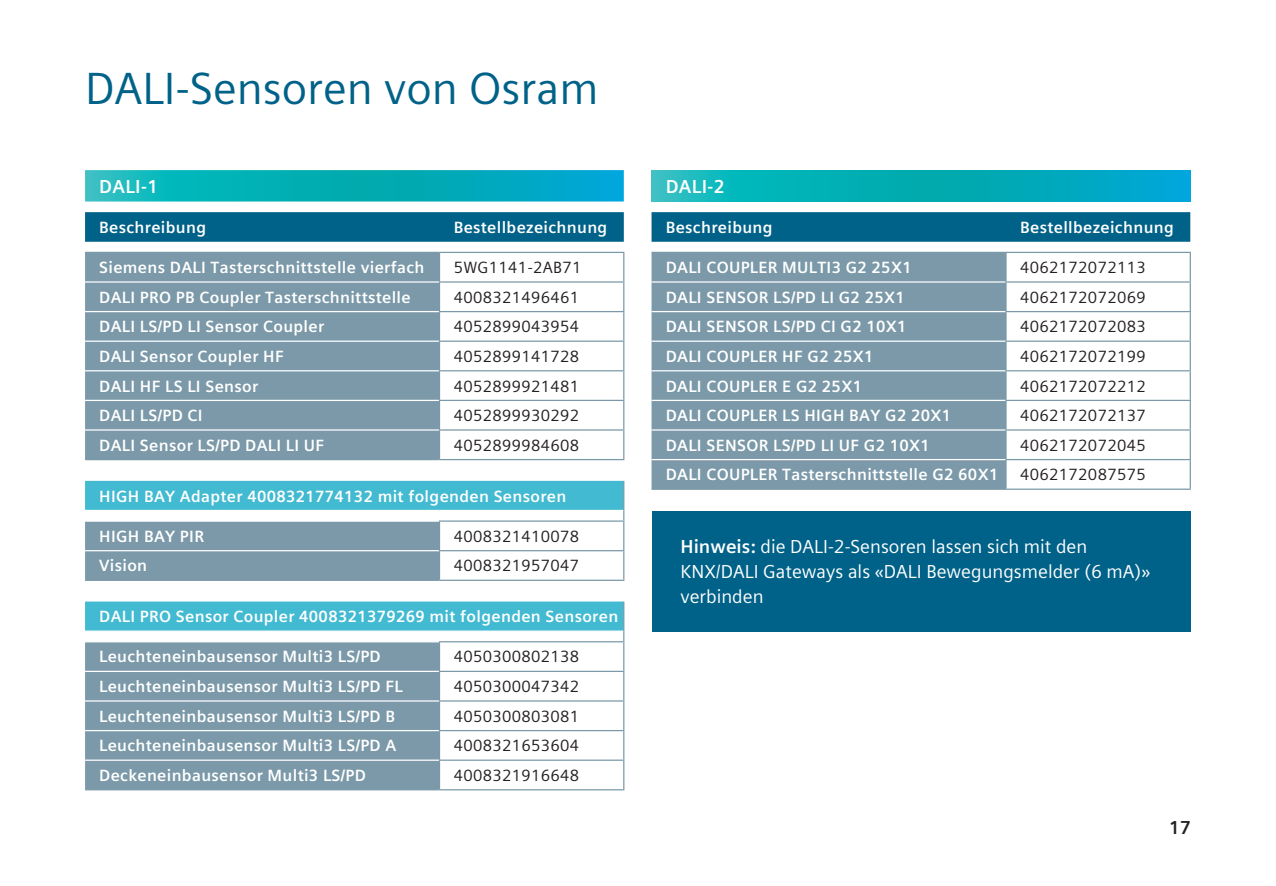
<style>
.page{position:relative;width:1276px;height:886px;background:#fff}
.page>*{position:absolute;margin:0;border:0;box-sizing:border-box;transform-origin:0 0}
.t1{font:45px "Siemens Sans Global";color:#006288}
.t2{font:18.75px/24.8px "Siemens Sans Global";color:#fff}
.t3{font:700 18.75px "Siemens Sans Global";letter-spacing:.02em;color:#fff}
.t4{font:700 18.75px "Siemens Sans Global";color:#231f20}
.t5{font:700 16.25px "Siemens Sans Global";letter-spacing:.02em;color:#fff}
.t6{font:16.25px "Siemens Sans Global";letter-spacing:.02em;color:#231f20}
.s1{font-weight:700}
</style>
<div class="page">
<svg style="left:85px;top:170px;width:539px;height:32px;background:#09b0bd"></svg>
<svg style="left:85px;top:212px;width:539px;height:30px;background:#036489"></svg>
<svg style="left:85px;top:253px;width:354px;height:536px;background:#86a1b0"></svg>
<svg style="left:85px;top:481px;width:538px;height:149px"></svg>
<hr style="left:439px;top:281px;width:185px;height:2px;background:#7b99a9">
<hr style="left:439px;top:311px;width:185px;height:1px;background:#7b99a9">
<hr style="left:439px;top:341px;width:185px;height:1px;background:#7b99a9">
<hr style="left:439px;top:370px;width:185px;height:1px;background:#7b99a9">
<hr style="left:439px;top:400px;width:185px;height:1px;background:#7b99a9">
<svg style="left:439px;top:253px;width:1px;height:206px"></svg>
<svg style="left:623px;top:253px;width:1px;height:206px"></svg>
<hr style="left:439px;top:520px;width:185px;height:2px;background:#7b99a9">
<hr style="left:439px;top:550px;width:185px;height:1px;background:#7b99a9">
<svg style="left:439px;top:522px;width:1px;height:58px"></svg>
<svg style="left:623px;top:481px;width:1px;height:99px"></svg>
<hr style="left:623px;top:601px;width:1px;height:30px;background:#7b99a9">
<hr style="left:439px;top:641px;width:185px;height:1px;background:#7b99a9">
<hr style="left:439px;top:671px;width:185px;height:1px;background:#7b99a9">
<hr style="left:439px;top:700px;width:185px;height:1px;background:#7b99a9">
<hr style="left:439px;top:730px;width:185px;height:1px;background:#7b99a9">
<hr style="left:439px;top:759px;width:185px;height:2px;background:#7b99a9">
<svg style="left:439px;top:642px;width:1px;height:147px"></svg>
<svg style="left:623px;top:631px;width:1px;height:158px"></svg>
<hr style="left:85px;top:281px;width:354px;height:2px;background:#fff">
<hr style="left:85px;top:311px;width:354px;height:1px;background:#fff">
<hr style="left:85px;top:341px;width:354px;height:1px;background:#fff">
<hr style="left:85px;top:370px;width:354px;height:1px;background:#fff">
<hr style="left:85px;top:400px;width:354px;height:1px;background:#fff">
<hr style="left:85px;top:510px;width:354px;height:1px;background:#fff">
<hr style="left:439px;top:510px;width:184px;height:1px;background:#fff">
<hr style="left:85px;top:520px;width:354px;height:2px;background:#fff">
<hr style="left:85px;top:550px;width:354px;height:1px;background:#fff">
<hr style="left:85px;top:630px;width:354px;height:2px;background:#fff">
<hr style="left:85px;top:641px;width:354px;height:1px;background:#fff">
<hr style="left:85px;top:671px;width:354px;height:1px;background:#fff">
<hr style="left:85px;top:700px;width:354px;height:1px;background:#fff">
<hr style="left:85px;top:730px;width:354px;height:1px;background:#fff">
<hr style="left:85px;top:759px;width:354px;height:2px;background:#fff">
<hr style="left:85px;top:252px;width:354px;height:1px;background:#7b99a9">
<hr style="left:439px;top:252px;width:185px;height:1px;background:#7b99a9">
<hr style="left:439px;top:429px;width:185px;height:2px;background:#7b99a9">
<hr style="left:85px;top:459px;width:354px;height:1px;background:#7b99a9">
<hr style="left:439px;top:459px;width:185px;height:1px;background:#7b99a9">
<hr style="left:85px;top:580px;width:354px;height:1px;background:#7b99a9">
<hr style="left:439px;top:580px;width:185px;height:1px;background:#7b99a9">
<hr style="left:85px;top:789px;width:354px;height:1px;background:#7b99a9">
<hr style="left:439px;top:789px;width:185px;height:1px;background:#7b99a9">
<hr style="left:85px;top:429px;width:354px;height:2px;background:#fff">
<svg style="left:651px;top:170px;width:539px;height:32px;background:#05aebb"></svg>
<div style="left:651px;top:212px;width:539px;height:30px;background:#006288"></div>
<div style="left:651px;top:253px;width:354px;height:235px;background:#7b99a9"></div>
<hr style="left:1189px;top:253px;width:2px;height:28px;background:#7b99a9">
<hr style="left:1005px;top:281px;width:186px;height:2px;background:#7b99a9">
<hr style="left:1189px;top:283px;width:2px;height:28px;background:#7b99a9">
<hr style="left:1005px;top:311px;width:186px;height:1px;background:#7b99a9">
<hr style="left:1189px;top:312px;width:2px;height:29px;background:#7b99a9">
<hr style="left:1005px;top:341px;width:186px;height:1px;background:#7b99a9">
<hr style="left:1189px;top:342px;width:2px;height:28px;background:#7b99a9">
<hr style="left:1005px;top:370px;width:186px;height:1px;background:#7b99a9">
<hr style="left:1189px;top:371px;width:2px;height:29px;background:#7b99a9">
<hr style="left:1005px;top:400px;width:186px;height:1px;background:#7b99a9">
<hr style="left:1189px;top:401px;width:2px;height:28px;background:#7b99a9">
<hr style="left:1189px;top:431px;width:2px;height:28px;background:#7b99a9">
<svg style="left:1005px;top:253px;width:1px;height:235px"></svg>
<hr style="left:1189px;top:460px;width:2px;height:28px;background:#7b99a9">
<hr style="left:651px;top:281px;width:354px;height:2px;background:#fff">
<hr style="left:651px;top:311px;width:354px;height:1px;background:#fff">
<hr style="left:651px;top:341px;width:354px;height:1px;background:#fff">
<hr style="left:651px;top:370px;width:354px;height:1px;background:#fff">
<hr style="left:651px;top:400px;width:354px;height:1px;background:#fff">
<hr style="left:651px;top:252px;width:355px;height:1px;background:#7b99a9">
<hr style="left:1006px;top:252px;width:185px;height:1px;background:#7b99a9">
<hr style="left:1005px;top:429px;width:186px;height:2px;background:#7b99a9">
<hr style="left:1005px;top:459px;width:186px;height:1px;background:#7b99a9">
<hr style="left:651px;top:488px;width:355px;height:2px;background:#7b99a9">
<hr style="left:1006px;top:488px;width:185px;height:2px;background:#7b99a9">
<hr style="left:651px;top:429px;width:354px;height:2px;background:#fff">
<hr style="left:651px;top:459px;width:354px;height:1px;background:#fff">
<div style="left:652px;top:511px;width:539px;height:120px;background:#006288"></div>
<h1 class="t1" style="left:85px;top:54px;width:515px">DALI-Sensoren von Osram</h1>
<p class="t3" style="left:99px;top:172px;width:60px">DALI-1</p>
<p class="t5" style="left:99px;top:215px;width:108px">Beschreibung</p>
<p class="t5" style="left:454px;top:215px;width:155px">Bestellbezeichnung</p>
<p class="t5" style="left:99px;top:255px;width:327px">Siemens DALI Tasterschnittstelle vierfach</p>
<p class="t6" style="left:454px;top:255px;width:129px">5WG1141-2AB71</p>
<p class="t5" style="left:99px;top:285px;width:313px">DALI PRO PB Coupler Tasterschnittstelle</p>
<p class="t6" style="left:454px;top:285px;width:127px">4008321496461</p>
<p class="t5" style="left:99px;top:314px;width:226px">DALI LS/PD LI Sensor Coupler</p>
<p class="t6" style="left:454px;top:314px;width:127px">4052899043954</p>
<p class="t5" style="left:99px;top:344px;width:186px">DALI Sensor Coupler HF</p>
<p class="t6" style="left:454px;top:344px;width:127px">4052899141728</p>
<p class="t5" style="left:99px;top:373px;width:161px">DALI HF LS LI Sensor</p>
<p class="t6" style="left:454px;top:374px;width:127px">4052899921481</p>
<p class="t5" style="left:99px;top:403px;width:105px">DALI LS/PD CI</p>
<p class="t6" style="left:454px;top:403px;width:127px">4052899930292</p>
<p class="t5" style="left:99px;top:433px;width:227px">DALI Sensor LS/PD DALI LI UF</p>
<p class="t6" style="left:454px;top:433px;width:127px">4052899984608</p>
<p class="t5" style="left:99px;top:483px;width:469px">HIGH BAY Adapter 4008321774132 mit folgenden Sensoren</p>
<p class="t5" style="left:99px;top:524px;width:106px">HIGH BAY PIR</p>
<p class="t6" style="left:454px;top:524px;width:127px">4008321410078</p>
<p class="t5" style="left:99px;top:553px;width:49px">Vision</p>
<p class="t6" style="left:454px;top:553px;width:127px">4008321957047</p>
<p class="t5" style="left:99px;top:604px;width:520px">DALI PRO Sensor Coupler 4008321379269 mit folgenden Sensoren</p>
<p class="t5" style="left:99px;top:644px;width:283px">Leuchteneinbausensor Multi3 LS/PD</p>
<p class="t6" style="left:454px;top:644px;width:127px">4050300802138</p>
<p class="t5" style="left:99px;top:674px;width:305px">Leuchteneinbausensor Multi3 LS/PD FL</p>
<p class="t6" style="left:454px;top:674px;width:127px">4050300047342</p>
<p class="t5" style="left:99px;top:703px;width:297px">Leuchteneinbausensor Multi3 LS/PD B</p>
<p class="t6" style="left:454px;top:704px;width:127px">4050300803081</p>
<p class="t5" style="left:99px;top:733px;width:299px">Leuchteneinbausensor Multi3 LS/PD A</p>
<p class="t6" style="left:454px;top:733px;width:127px">4008321653604</p>
<p class="t5" style="left:99px;top:763px;width:268px">Deckeneinbausensor Multi3 LS/PD</p>
<p class="t6" style="left:454px;top:763px;width:127px">4008321916648</p>
<p class="t3" style="left:666px;top:172px;width:60px">DALI-2</p>
<p class="t5" style="left:666px;top:215px;width:108px">Beschreibung</p>
<p class="t5" style="left:1020px;top:215px;width:155px">Bestellbezeichnung</p>
<p class="t5" style="left:666px;top:255px;width:247px">DALI COUPLER MULTI3 G2 25X1</p>
<p class="t6" style="left:1020px;top:255px;width:127px">4062172072113</p>
<p class="t5" style="left:666px;top:285px;width:241px">DALI SENSOR LS/PD LI G2 25X1</p>
<p class="t6" style="left:1020px;top:285px;width:127px">4062172072069</p>
<p class="t5" style="left:666px;top:314px;width:242px">DALI SENSOR LS/PD CI G2 10X1</p>
<p class="t6" style="left:1020px;top:314px;width:127px">4062172072083</p>
<p class="t5" style="left:666px;top:344px;width:209px">DALI COUPLER HF G2 25X1</p>
<p class="t6" style="left:1020px;top:344px;width:127px">4062172072199</p>
<p class="t5" style="left:666px;top:373px;width:198px">DALI COUPLER E G2 25X1</p>
<p class="t6" style="left:1020px;top:374px;width:127px">4062172072212</p>
<p class="t5" style="left:666px;top:403px;width:287px">DALI COUPLER LS HIGH BAY G2 20X1</p>
<p class="t6" style="left:1020px;top:403px;width:127px">4062172072137</p>
<p class="t5" style="left:666px;top:433px;width:266px">DALI SENSOR LS/PD LI UF G2 10X1</p>
<p class="t6" style="left:1020px;top:433px;width:127px">4062172072045</p>
<p class="t5" style="left:666px;top:462px;width:334px">DALI COUPLER Tasterschnittstelle G2 60X1</p>
<p class="t6" style="left:1020px;top:462px;width:127px">4062172087575</p>
<p class="t2" style="left:680px;top:534px;width:471px"><span class="s1">Hinweis:</span> die DALI-2-Sensoren lassen sich mit den<br>KNX/DALI Gateways als «DALI Bewegungsmelder (6 mA)» verbinden</p>
<p class="t4" style="left:1169px;top:813px;width:23px">17</p>
</div>
